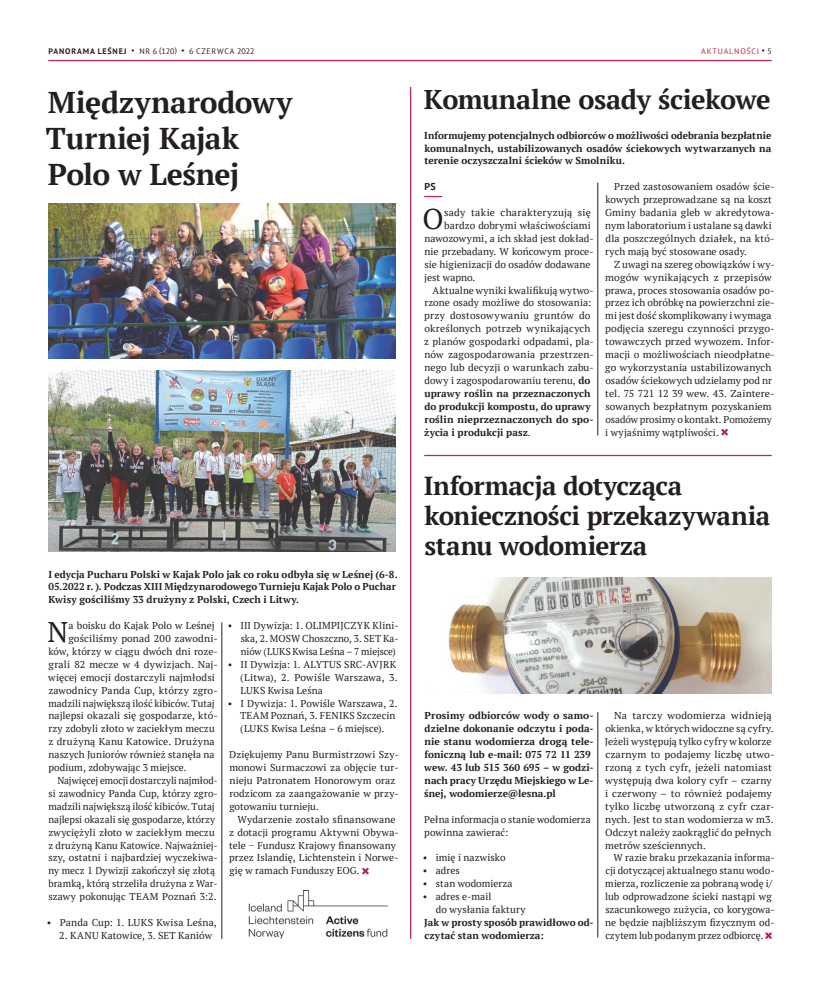
<style>
.page{position:relative;width:820px;height:993px;background:#fff}
.page>*{position:absolute;margin:0;border:0;box-sizing:border-box;transform-origin:0 0}
.t1{font:700 30px/36px "PT Serif";letter-spacing:-.01em;color:#231f20}
.główny_inicjał_wypus{font:28.4px "PT Serif";color:#231f20}
.t2{font:700 27px "PT Serif";letter-spacing:-.015em;color:#231f20}
.t3{font:700 26px/30px "PT Serif";letter-spacing:-.015em;color:#231f20}
.główny_akapitowy{font:10px/12.9px "PT Serif";letter-spacing:.005em;color:#231f20}
.lead_10_pkt{font:700 10px/12.9px "PT Serif";letter-spacing:.005em;color:#231f20}
.główny_inicjał_wypus-2{font:10px "PT Serif";letter-spacing:.005em;color:#231f20}
.główny_akapitowy-2{font:10px/12.9px "PT Serif";letter-spacing:.005em;color:#231f20;scale:.96 1}
.główny_akapitowy-3{font:10px/12.9px "PT Serif";letter-spacing:.005em;color:#231f20;scale:1.04 1}
.główny_akapitowy_1_a{font:10px/12.9px "PT Serif";letter-spacing:.005em;color:#231f20}
.główny_inicjał_wypus-3{font:10px "PT Serif";letter-spacing:.025em;color:#231f20}
.główny_akapitowy_1_a-2{font:700 10px/12.9px "PT Serif";letter-spacing:.005em;color:#231f20}
.autor{font:700 10px "PT Sans";color:#231f20}
.pagina{font:8px "PT Sans";letter-spacing:.085em;color:#231f20}
.dział___numeracja_st{font:8px "PT Sans";letter-spacing:.1em;color:#b6274b}
.s1{font-weight:700}
.s2{color:#231f20}
</style>
<div class="page">
<hr style="left:48px;top:60px;width:723px;height:1px;background:#b6274b">
<svg style="left:424px;top:196px;width:18px;height:1px"></svg>
<svg style="left:721px;top:428px;width:6px;height:7px"></svg>
<svg style="left:362px;top:867px;width:6px;height:7px"></svg>
<svg style="left:765px;top:932px;width:6px;height:6px"></svg>
<hr style="left:597px;top:711px;width:1px;height:226px;background:#231f20">
<hr style="left:597px;top:182px;width:1px;height:253px;background:#231f20">
<hr style="left:221px;top:622px;width:1px;height:316px;background:#231f20">
<img style="left:448px;top:577px;width:323px;height:116px">
<hr style="left:424px;top:454px;width:347px;height:2px;background:#b6274b">
<hr style="left:410px;top:87px;width:1px;height:851px;background:#b6274b">
<img style="left:48px;top:203px;width:347px;height:155px">
<img style="left:48px;top:371px;width:347px;height:180px">
<img style="left:248px;top:890px;width:139px;height:48px">
<p class="pagina" style="left:49px;top:46px;width:207px"><span class="s1">PANORAMA LEŚNEJ</span> • NR 6 (120) • 6 CZERWCA 2022</p>
<p class="dział___numeracja_st" style="left:701px;top:46px;width:72px">AKTUALNOŚCI <span class="s2">• 5</span></p>
<p class="t2" style="left:424px;top:81px;width:348px">Komunalne osady ściekowe</p>
<p class="lead_10_pkt" style="left:424px;top:128px;width:348px;text-align:justify">Informujemy potencjalnych odbiorców o możliwości odebrania bezpłatnie komunalnych, ustabilizowanych osadów ściekowych wytwarzanych na terenie oczyszczalni ścieków w Smolniku.</p>
<p class="autor" style="left:424px;top:180px;width:13px">PS</p>
<p class="główny_inicjał_wypus" style="left:422px;top:200px;width:23px">O</p>
<p class="główny_inicjał_wypus-3" style="left:444px;top:206px;width:148px">sady takie charakteryzują się</p>
<p class="t1" style="left:46px;top:84px;width:248px">Międzynarodowy<br>Turniej Kajak<br>Polo w Leśnej</p>
<p class="główny_akapitowy" style="left:605px;top:180px;width:171px;text-indent:9px">Przed zastosowaniem osadów ście&shy;kowych przeprowadzane są na koszt Gminy badania gleb w akredytowa&shy;nym laboratorium i ustalane są dawki dla poszczególnych działek, na któ&shy;rych mają być stosowane osady.</p>
<p class="główny_akapitowy" style="left:605px;top:257px;width:171px;text-indent:9px">Z uwagi na szereg obowiązków i wy&shy;mogów wynikających z przepisów prawa, proces stosowania osadów po&shy;przez ich obróbkę na powierzchni zie&shy;mi jest dość skomplikowany i wymaga podjęcia szeregu czynności przygo&shy;towawczych przed wywozem. Infor&shy;macji o możliwościach nieodpłatne&shy;go wykorzystania ustabilizowanych osadów ściekowych udzielamy pod nr tel. 75 721 12 39 wew. 43. Zaintere&shy;sowanych bezpłatnym pozyskaniem osadów prosimy o kontakt. Pomożemy i wyjaśnimy wątpliwości.</p>
<p class="główny_inicjał_wypus-2" style="left:444px;top:219px;width:148px">bardzo dobrymi właściwościami</p>
<p class="główny_inicjał_wypus-2" style="left:424px;top:232px;width:171px">nawozowymi, a ich skład jest dokład-</p>
<p class="główny_inicjał_wypus-2" style="left:424px;top:245px;width:171px">nie przebadany. W końcowym proce-</p>
<p class="główny_inicjał_wypus-2" style="left:424px;top:257px;width:168px">sie higienizacji do osadów dodawane</p>
<p class="główny_inicjał_wypus-2" style="left:424px;top:270px;width:53px">jest wapno.</p>
<p class="główny_akapitowy" style="left:424px;top:283px;width:171px;text-indent:8px">Aktualne wyniki kwalifikują wytwo&shy;rzone osady możliwe do stosowania: przy dostosowywaniu gruntów do określonych potrzeb wynikających z planów gospodarki odpadami, pla&shy;nów zagospodarowania przestrzen&shy;nego lub decyzji o warunkach zabu&shy;dowy i zagospodarowaniu terenu, <span class="s1">do uprawy roślin na przeznaczonych do produkcji kompostu, do uprawy roślin nieprzeznaczonych do spo&shy;życia i produkcji pasz</span>.</p>
<p class="lead_10_pkt" style="left:48px;top:567px;width:351px">I edycja Pucharu Polski w Kajak Polo jak co roku odbyła się w Leśnej (6-8.<br>05.2022 r. ). Podczas XIII Międzynarodowego Turnieju Kajak Polo o Puchar<br>Kwisy gościliśmy 33 drużyny z Polski, Czech i Litwy.</p>
<p class="główny_inicjał_wypus" style="left:47px;top:613px;width:22px">N</p>
<p class="główny_inicjał_wypus-2" style="left:68px;top:619px;width:148px">a boisku do Kajak Polo w Leśnej</p>
<p class="główny_akapitowy" style="left:240px;top:618px;width:159px;text-align:justify;text-indent:-13px">• III Dywizja: 1. OLIMPIJCZYK Klini&shy;ska, 2. MOSW Choszczno, 3. SET Ka&shy;niów (LUKS Kwisa Leśna – 7 miejsce)</p>
<p class="główny_akapitowy" style="left:240px;top:657px;width:159px;text-align:justify;text-indent:-13px">• II Dywizja: 1. ALYTUS SRC-AVJRK (Litwa), 2. Powiśle Warszawa, 3.<br>LUKS Kwisa Leśna</p>
<p class="główny_akapitowy" style="left:240px;top:696px;width:159px;text-indent:-12px">• I Dywizja: 1. Powiśle Warszawa, 2.<br>TEAM Poznań, 3. FENIKS Szczecin (LUKS Kwisa Leśna – 6 miejsce).</p>
<p class="główny_akapitowy_1_a" style="left:229px;top:747px;width:171px">Dziękujemy Panu Burmistrzowi Szy&shy;monowi Surmaczowi za objęcie tur&shy;nieju Patronatem Honorowym oraz rodzicom za zaangażowanie w przy&shy;gotowaniu turnieju.</p>
<p class="główny_akapitowy" style="left:229px;top:812px;width:171px;text-indent:8px">Wydarzenie zostało sfinansowane z dotacji programu Aktywni Obywa&shy;tele − Fundusz Krajowy finansowany przez Islandię, Lichtenstein i Norwe&shy;gię w ramach Funduszy EOG.</p>
<p class="główny_inicjał_wypus-2" style="left:68px;top:631px;width:151px">gościliśmy ponad 200 zawodni-</p>
<p class="główny_inicjał_wypus-2" style="left:48px;top:644px;width:171px">ków, którzy w ciągu dwóch dni roze-</p>
<p class="główny_inicjał_wypus-2" style="left:48px;top:657px;width:171px">grali 82 mecze w 4 dywizjach. Naj-</p>
<p class="główny_inicjał_wypus-2" style="left:48px;top:670px;width:168px">więcej emocji dostarczyli najmłodsi</p>
<p class="główny_inicjał_wypus-2" style="left:48px;top:683px;width:171px">zawodnicy Panda Cup, którzy zgro-</p>
<p class="główny_inicjał_wypus-2" style="left:48px;top:696px;width:168px">madzili największą ilość kibiców. Tutaj</p>
<p class="główny_inicjał_wypus-2" style="left:48px;top:709px;width:171px">najlepsi okazali się gospodarze, któ-</p>
<p class="główny_inicjał_wypus-2" style="left:48px;top:722px;width:168px">rzy zdobyli złoto w zaciekłym meczu</p>
<p class="główny_inicjał_wypus-3" style="left:48px;top:735px;width:168px">z drużyną Kanu Katowice. Drużyna</p>
<p class="główny_inicjał_wypus-2" style="left:48px;top:748px;width:168px">naszych Juniorów również stanęła na</p>
<p class="główny_inicjał_wypus-2" style="left:48px;top:760px;width:140px">podium, zdobywając 3 miejsce.</p>
<p class="główny_akapitowy-2" style="left:48px;top:773px;width:178px;text-indent:9px">Najwięcej emocji dostarczyli najmłod&shy;si zawodnicy Panda Cup, którzy zgro&shy;madzili największą ilość kibiców. Tutaj najlepsi okazali się gospodarze, którzy zwyciężyli złoto w zaciekłym meczu z drużyną Kanu Katowice. Najważniej&shy;szy, ostatni i najbardziej wyczekiwa&shy;ny mecz 1 Dywizji zakończył się złotą bramką, którą strzeliła drużyna z War&shy;szawy pokonując TEAM Poznań 3:2.</p>
<p class="główny_akapitowy" style="left:47px;top:915px;width:171px">• Panda Cup: 1. LUKS Kwisa Leśna,</p>
<p class="główny_akapitowy" style="left:59px;top:928px;width:154px">2. KANU Katowice, 3. SET Kaniów</p>
<p class="t3" style="left:423px;top:470px;width:348px">Informacja dotycząca konieczności przekazywania stanu wodomierza</p>
<p class="lead_10_pkt" style="left:424px;top:709px;width:171px">Prosimy odbiorców wody o samo&shy;dzielne dokonanie odczytu i poda&shy;nie stanu wodomierza drogą tele&shy;foniczną lub e-mail: 075 72 11 239 wew. 43 lub 515 360 695 – w godzi&shy;nach pracy Urzędu Miejskiego w Le&shy;śnej, wodomierze@lesna.pl</p>
<p class="główny_akapitowy_1_a" style="left:424px;top:812px;width:168px">Pełna informacja o stanie wodomierza powinna zawierać:</p>
<p class="główny_akapitowy" style="left:422px;top:851px;width:84px">• imię i nazwisko</p>
<p class="główny_akapitowy" style="left:422px;top:864px;width:38px">• adres</p>
<p class="główny_akapitowy" style="left:422px;top:876px;width:91px">• stan wodomierza</p>
<p class="główny_akapitowy" style="left:435px;top:889px;width:91px;text-indent:-13px">• adres e-mail<br>do wysłania faktury</p>
<p class="główny_akapitowy_1_a-2" style="left:424px;top:915px;width:171px">Jak w prosty sposób prawidłowo od&shy;czytać stan wodomierza:</p>
<p class="główny_akapitowy-3" style="left:604px;top:709px;width:165px;text-indent:9px">Na tarczy wodomierza widnieją okienka, w których widoczne są cyfry.<br>Jeżeli występują tylko cyfry w kolorze czarnym to podajemy liczbę utwo&shy;rzoną z tych cyfr, jeżeli natomiast występują dwa kolory cyfr – czarny i czerwony – to również podajemy tylko liczbę utworzoną z cyfr czar&shy;nych. Jest to stan wodomierza w m3.<br>Odczyt należy zaokrąglić do pełnych metrów sześciennych.</p>
<p class="główny_akapitowy" style="left:605px;top:851px;width:171px;text-indent:8px">W razie braku przekazania informa&shy;cji dotyczącej aktualnego stanu wodo&shy;mierza, rozliczenie za pobraną wodę i/ lub odprowadzone ścieki nastąpi wg szacunkowego zużycia, co korygowa&shy;ne będzie najbliższym fizycznym od&shy;czytem lub podanym przez odbiorcę.</p>
</div>
